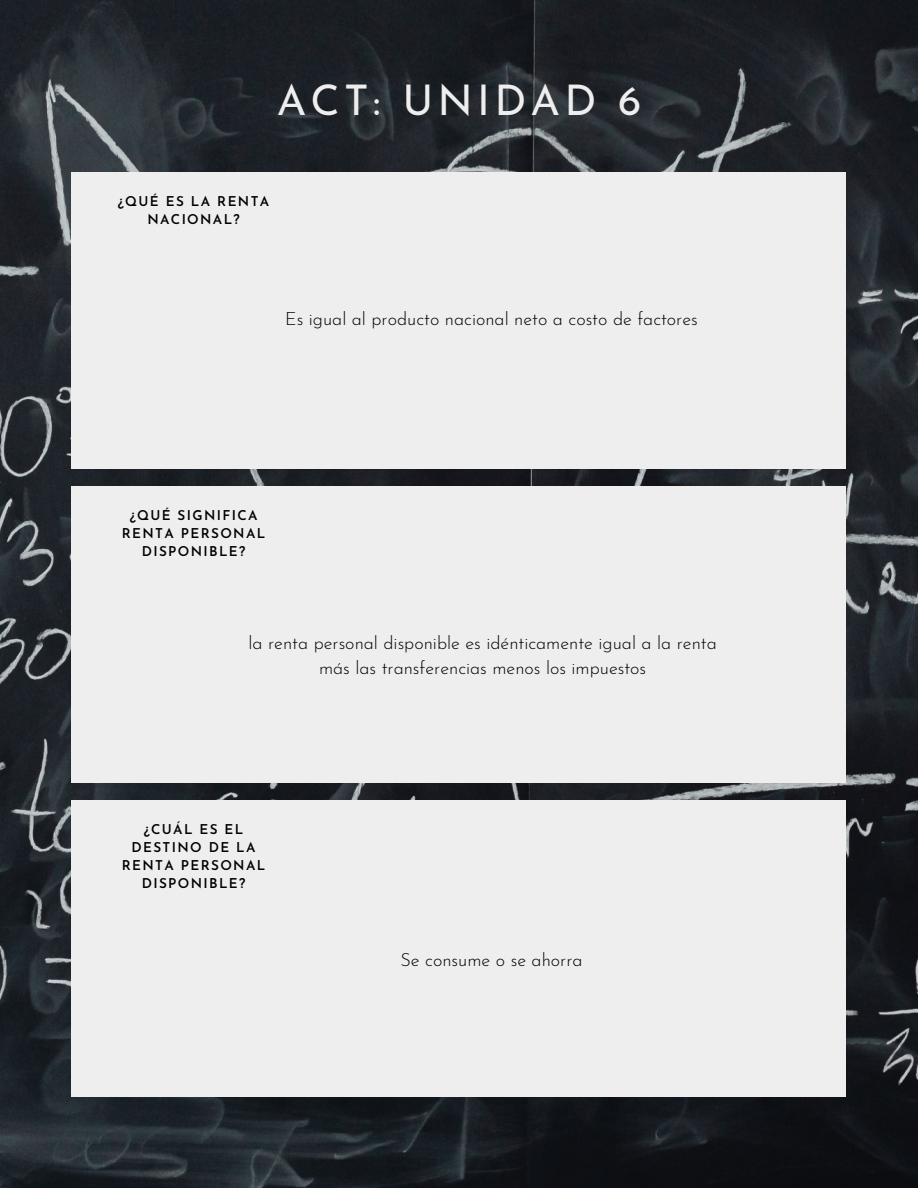
<style>
.page{position:relative;width:918px;height:1188px;background:#fff}
.page>*{position:absolute;margin:0;border:0;box-sizing:border-box;transform-origin:0 0}
.t1{font:42.3px "Josefin Sans";letter-spacing:.1em;color:#efeeee}
.t2{font:300 18px/24.8px "Josefin Sans";color:#000;text-align:center}
.t3{font:600 13.5px/18px "Josefin Sans";letter-spacing:.1em;color:#000;text-align:center}
</style>
<div class="page">
<img style="left:0;top:0;width:918px;height:1188px">
<div style="left:71px;top:172px;width:775px;height:297px;background:#efeeee"></div>
<div style="left:71px;top:486px;width:775px;height:296px;background:#efeeee"></div>
<div style="left:71px;top:800px;width:775px;height:296px;background:#efeeee"></div>
<h1 class="t1" style="left:277px;top:83px;width:366px">ACT: UNIDAD 6</h1>
<p class="t3" style="left:118px;top:194px;width:153px">¿QUÉ ES LA RENTA<br>NACIONAL?</p>
<p class="t2" style="left:285px;top:308px;width:414px">Es igual al producto nacional neto a costo de factores</p>
<p class="t3" style="left:122px;top:508px;width:145px">¿QUÉ SIGNIFICA<br>RENTA PERSONAL<br>DISPONIBLE?</p>
<p class="t2" style="left:248px;top:632px;width:470px">la renta personal disponible es idénticamente igual a la renta más las transferencias menos los impuestos</p>
<p class="t3" style="left:122px;top:822px;width:145px">¿CUÁL ES EL<br>DESTINO DE LA<br>RENTA PERSONAL<br>DISPONIBLE?</p>
<p class="t2" style="left:400px;top:949px;width:184px">Se consume o se ahorra</p>
</div>
